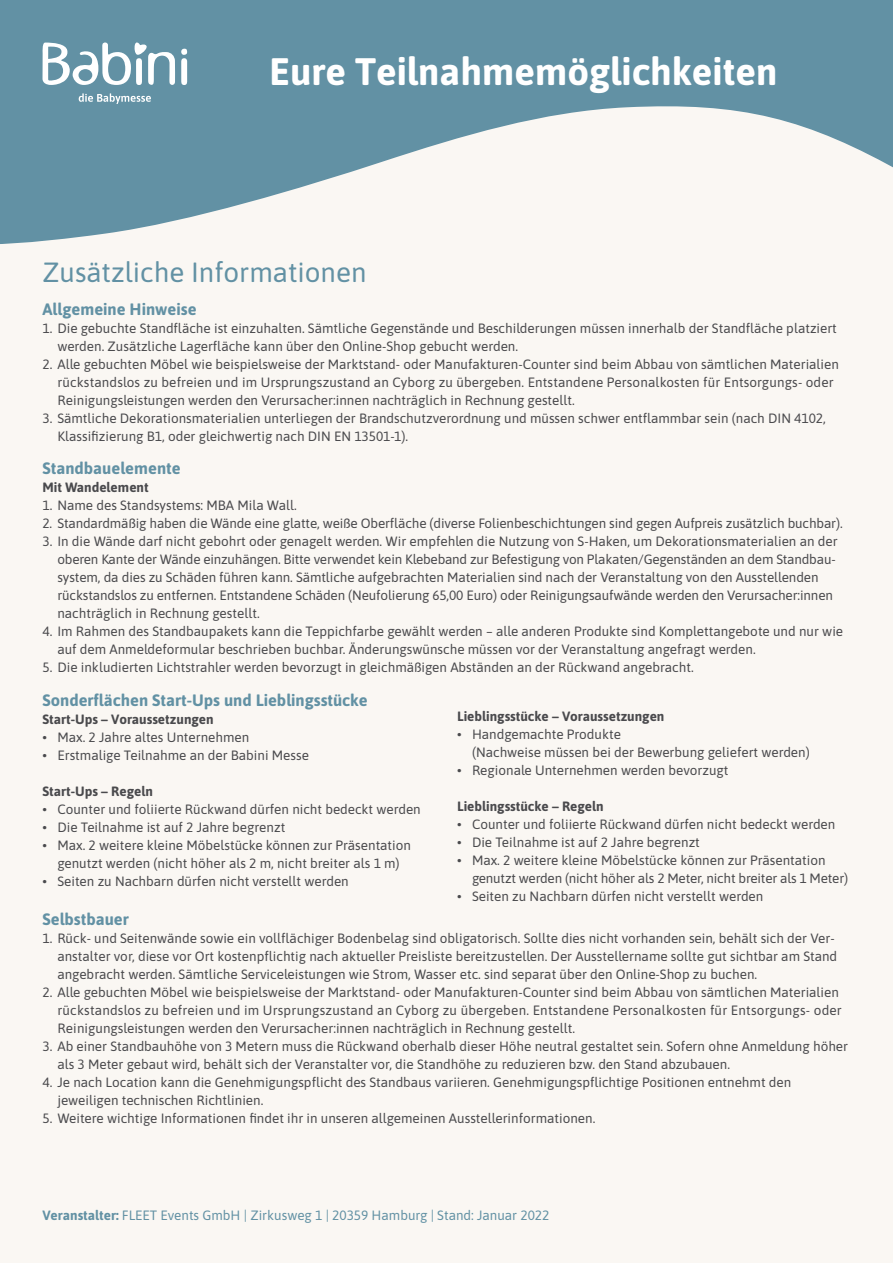
<style>
.page{position:relative;width:893px;height:1263px;background:#faf7f3}
.page>*{position:absolute;margin:0;border:0;box-sizing:border-box;transform-origin:0 0}
.t1{font:700 38.25px "Asap";color:#fff}
.t2{font:27.75px "Asap";color:#6291a4}
.t3{font:700 16.5px "Asap";color:#6291a4}
.t4{font:13.5px/18px "Asap";color:#4a4a4d}
.t5{font:700 13.5px "Asap";color:#4a4a4d}
.t6{font:13.5px "Asap";color:#6291a4}
.s1{font-weight:700}
</style>
<div class="page">
<svg style="left:0;top:0;width:893px;height:244px;fill:#6291a4"></svg>
<svg style="left:42px;top:42px;width:133px;height:43px"></svg>
<svg style="left:181px;top:49px;width:6px;height:36px"></svg>
<svg style="left:79px;top:93px;width:72px;height:11px"></svg>
<h1 class="t1" style="left:269px;top:44px;width:510px">Eure Teilnahmemöglichkeiten</h1>
<h2 class="t2" style="left:43px;top:253px;width:325px">Zusätzliche Informationen</h2>
<p class="t3" style="left:43px;top:297px;width:156px">Allgemeine Hinweise</p>
<p class="t4" style="left:57px;top:318px;width:781px;text-indent:-15px">1. Die gebuchte Standfläche ist einzuhalten. Sämtliche Gegenstände und Beschilderungen müssen innerhalb der Standfläche platziert werden. Zusätzliche Lagerfläche kann über den Online-Shop gebucht werden.</p>
<p class="t4" style="left:57px;top:354px;width:783px;text-indent:-15px">2. Alle gebuchten Möbel wie beispielsweise der Marktstand- oder Manufakturen-Counter sind beim Abbau von sämtlichen Materialien rückstandslos zu befreien und im Ursprungszustand an Cyborg zu übergeben. Entstandene Personalkosten für Entsorgungs- oder<br>Reinigungsleistungen werden den Verursacher:innen nachträglich in Rechnung gestellt.</p>
<p class="t4" style="left:57px;top:408px;width:770px;text-indent:-15px">3. Sämtliche Dekorationsmaterialien unterliegen der Brandschutzverordnung und müssen schwer entflammbar sein (nach DIN 4102,<br>Klassifizierung B1, oder gleichwertig nach DIN EN 13501-1).</p>
<p class="t3" style="left:43px;top:457px;width:140px">Standbauelemente</p>
<p class="t5" style="left:43px;top:478px;width:108px">Mit Wandelement</p>
<p class="t4" style="left:43px;top:496px;width:256px">1. Name des Standsystems: MBA Mila Wall.</p>
<p class="t4" style="left:43px;top:514px;width:802px">2. Standardmäßig haben die Wände eine glatte, weiße Oberfläche (diverse Folienbeschichtungen sind gegen Aufpreis zusätzlich buchbar).</p>
<p class="t4" style="left:57px;top:532px;width:782px;text-indent:-15px">3. In die Wände darf nicht gebohrt oder genagelt werden. Wir empfehlen die Nutzung von S-Haken, um Dekorationsmaterialien an der oberen Kante der Wände einzuhängen. Bitte verwendet kein Klebeband zur Befestigung von Plakaten/Gegenständen an dem Standbau&shy;system, da dies zu Schäden führen kann. Sämtliche aufgebrachten Materialien sind nach der Veranstaltung von den Ausstellenden rückstandslos zu entfernen. Entstandene Schäden (Neufolierung 65,00 Euro) oder Reinigungsaufwände werden den Verursacher:innen nachträglich in Rechnung gestellt.</p>
<p class="t4" style="left:57px;top:622px;width:787px;text-indent:-15px">4. Im Rahmen des Standbaupakets kann die Teppichfarbe gewählt werden – alle anderen Produkte sind Komplettangebote und nur wie auf dem Anmeldeformular beschrieben buchbar. Änderungswünsche müssen vor der Veranstaltung angefragt werden.</p>
<p class="t4" style="left:43px;top:658px;width:653px">5. Die inkludierten Lichtstrahler werden bevorzugt in gleichmäßigen Abständen an der Rückwand angebracht.</p>
<p class="t3" style="left:43px;top:688px;width:327px">Sonderflächen Start-Ups und Lieblingsstücke</p>
<p class="t5" style="left:43px;top:709px;width:173px">Start-Ups – Voraussetzungen</p>
<p class="t4" style="left:43px;top:727px;width:208px">• Max. 2 Jahre altes Unternehmen</p>
<p class="t4" style="left:43px;top:745px;width:268px">• Erstmalige Teilnahme an der Babini Messe</p>
<p class="t5" style="left:43px;top:781px;width:112px">Start-Ups – Regeln</p>
<p class="t4" style="left:43px;top:799px;width:380px">• Counter und foliierte Rückwand dürfen nicht bedeckt werden</p>
<p class="t4" style="left:43px;top:817px;width:244px">• Die Teilnahme ist auf 2 Jahre begrenzt</p>
<p class="t4" style="left:43px;top:835px;width:370px;text-align:center">• Max. 2 weitere kleine Möbelstücke können zur Präsentation genutzt werden (nicht höher als 2 m, nicht breiter als 1 m)</p>
<p class="t4" style="left:43px;top:871px;width:308px">• Seiten zu Nachbarn dürfen nicht verstellt werden</p>
<p class="t5" style="left:457px;top:706px;width:209px">Lieblingsstücke – Voraussetzungen</p>
<p class="t4" style="left:472px;top:724px;width:339px;text-indent:-15px">• Handgemachte Produkte<br>(Nachweise müssen bei der Bewerbung geliefert werden)</p>
<p class="t4" style="left:457px;top:760px;width:273px">• Regionale Unternehmen werden bevorzugt</p>
<p class="t5" style="left:457px;top:796px;width:148px">Lieblingsstücke – Regeln</p>
<p class="t4" style="left:457px;top:814px;width:380px">• Counter und foliierte Rückwand dürfen nicht bedeckt werden</p>
<p class="t4" style="left:457px;top:832px;width:244px">• Die Teilnahme ist auf 2 Jahre begrenzt</p>
<p class="t4" style="left:472px;top:850px;width:378px;text-indent:-15px">• Max. 2 weitere kleine Möbelstücke können zur Präsentation genutzt werden (nicht höher als 2 Meter, nicht breiter als 1 Meter)</p>
<p class="t4" style="left:457px;top:886px;width:308px">• Seiten zu Nachbarn dürfen nicht verstellt werden</p>
<p class="t3" style="left:43px;top:908px;width:88px">Selbstbauer</p>
<p class="t4" style="left:57px;top:929px;width:781px;text-indent:-15px">1. Rück- und Seitenwände sowie ein vollflächiger Bodenbelag sind obligatorisch. Sollte dies nicht vorhanden sein, behält sich der Ver&shy;anstalter vor, diese vor Ort kostenpflichtig nach aktueller Preisliste bereitzustellen. Der Ausstellername sollte gut sichtbar am Stand angebracht werden. Sämtliche Serviceleistungen wie Strom, Wasser etc. sind separat über den Online-Shop zu buchen.</p>
<p class="t4" style="left:57px;top:983px;width:786px;text-indent:-15px">2. Alle gebuchten Möbel wie beispielsweise der Marktstand- oder Manufakturen-Counter sind beim Abbau von sämtlichen Materialien rückstandslos zu befreien und im Ursprungszustand an Cyborg zu übergeben. Entstandene Personalkosten für Entsorgungs- oder<br>Reinigungsleistungen werden den Verursacher:innen nachträglich in Rechnung gestellt.</p>
<p class="t4" style="left:57px;top:1037px;width:792px;text-indent:-15px">3. Ab einer Standbauhöhe von 3 Metern muss die Rückwand oberhalb dieser Höhe neutral gestaltet sein. Sofern ohne Anmeldung höher als 3 Meter gebaut wird, behält sich der Veranstalter vor, die Standhöhe zu reduzieren bzw. den Stand abzubauen.</p>
<p class="t4" style="left:57px;top:1073px;width:735px;text-indent:-15px">4. Je nach Location kann die Genehmigungspflicht des Standbaus variieren. Genehmigungspflichtige Positionen entnehmt den jeweiligen technischen Richtlinien.</p>
<p class="t4" style="left:43px;top:1109px;width:554px">5. Weitere wichtige Informationen findet ihr in unseren allgemeinen Ausstellerinformationen.</p>
<p class="t6" style="left:43px;top:1206px;width:508px"><span class="s1">Veranstalter:</span> FLEET Events GmbH | Zirkusweg 1 | 20359 Hamburg | Stand: Januar 2022</p>
</div>
